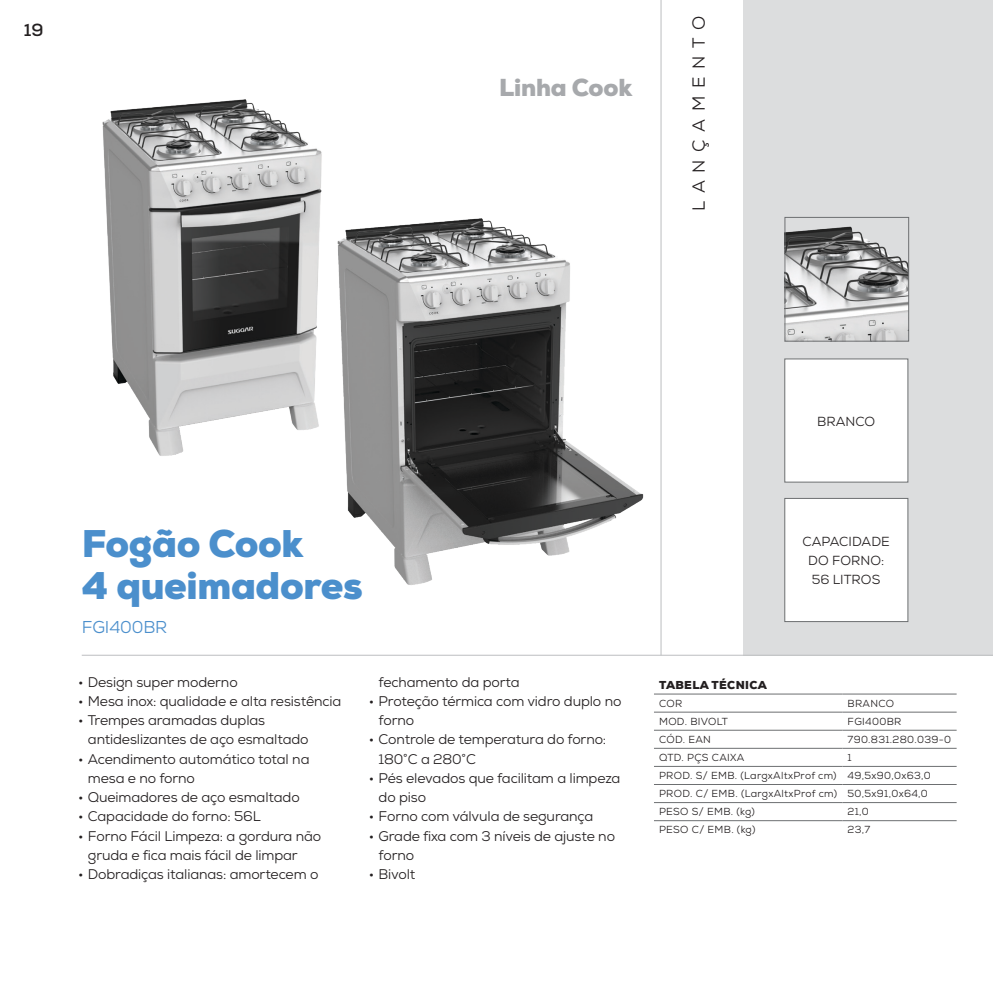
<style>
.page{position:relative;width:993px;height:992px;background:#fff}
.page>*{position:absolute;margin:0;border:0;box-sizing:border-box;transform-origin:0 0}
.P-titulo{font:900 38.5px "Nexa";letter-spacing:-.01em;color:#4b8fcc}
.P-titulo-2{font:900 24.5px "Nexa";letter-spacing:-.01em;color:#a7a9ac}
.P-lancamento{font:17.5px "Nexa";letter-spacing:.44em;color:#231f20}
.t1{font:700 17.5px "Nexa";color:#231f20}
.P-sku{font:17.15px "Nexa";letter-spacing:-.01em;color:#4b8fcc}
.t2{font:14px/19.2px "Nexa";letter-spacing:-.01em;color:#231f20}
.P-destaque-txt-p{font:13.12px "Nexa";letter-spacing:.005em;color:#231f20}
.P-tabela{font:900 11.55px "Nexa";letter-spacing:.03em;color:#231f20}
.P-tabela-2{font:10.15px "Nexa";letter-spacing:.03em;color:#231f20}
</style>
<div class="page">
<img style="left:337px;top:218px;width:307px;height:367px">
<img style="left:102px;top:99px;width:220px;height:357px">
<hr style="left:660px;top:0;width:1px;height:655px;background:#bcbec0">
<div style="left:743px;top:0;width:250px;height:655px;background:#dcddde"></div>
<hr style="left:82px;top:655px;width:911px;height:1px;background:#bcbec0">
<div style="left:784px;top:358px;width:124px;height:124px;background:#fff;border:1px solid #6d6f71"></div>
<div style="left:784px;top:498px;width:124px;height:124px;background:#fff;border:1px solid #6d6f71"></div>
<hr style="left:654px;top:693px;width:188px;height:1px;background:#6d6f71">
<hr style="left:842px;top:693px;width:114px;height:1px;background:#6d6f71">
<hr style="left:654px;top:712px;width:188px;height:1px;background:#6d6f71">
<hr style="left:842px;top:712px;width:114px;height:1px;background:#6d6f71">
<hr style="left:654px;top:730px;width:188px;height:1px;background:#6d6f71">
<hr style="left:842px;top:730px;width:114px;height:1px;background:#6d6f71">
<hr style="left:654px;top:748px;width:188px;height:1px;background:#6d6f71">
<hr style="left:842px;top:748px;width:114px;height:1px;background:#6d6f71">
<hr style="left:654px;top:766px;width:188px;height:1px;background:#6d6f71">
<hr style="left:842px;top:766px;width:114px;height:1px;background:#6d6f71">
<hr style="left:654px;top:784px;width:188px;height:1px;background:#6d6f71">
<hr style="left:842px;top:784px;width:114px;height:1px;background:#6d6f71">
<hr style="left:654px;top:802px;width:188px;height:1px;background:#6d6f71">
<hr style="left:842px;top:802px;width:114px;height:1px;background:#6d6f71">
<hr style="left:654px;top:820px;width:188px;height:1px;background:#6d6f71">
<hr style="left:842px;top:820px;width:114px;height:1px;background:#6d6f71">
<img style="left:786px;top:226px;width:121px;height:113px">
<div style="left:784px;top:217px;width:125px;height:124px;border:1px solid #6d6f71"></div>
<p class="t1" style="left:24px;top:18px;width:21px">19</p>
<p class="P-titulo-2" style="left:499px;top:71px;width:135px">Linha Cook</p>
<p class="P-lancamento" style="left:687px;top:211px;width:196px;rotate:-90deg">LANÇAMENTO</p>
<p class="P-destaque-txt-p" style="left:817px;top:413px;width:60px">BRANCO</p>
<p class="P-titulo" style="left:82px;top:519px;width:223px">Fogão Cook</p>
<p class="P-titulo" style="left:82px;top:561px;width:282px">4 queimadores</p>
<p class="P-sku" style="left:82px;top:616px;width:87px">FGI400BR</p>
<p class="t2" style="left:78px;top:672px;width:161px">• Design super moderno</p>
<p class="t2" style="left:78px;top:691px;width:265px">• Mesa inox: qualidade e alta resistência</p>
<p class="t2" style="left:88px;top:710px;width:222px;text-indent:-10px">• Trempes aramadas duplas antideslizantes de aço esmaltado</p>
<p class="t2" style="left:88px;top:749px;width:223px;text-indent:-10px">• Acendimento automático total na mesa e no forno</p>
<p class="t2" style="left:78px;top:787px;width:223px">• Queimadores de aço esmaltado</p>
<p class="t2" style="left:78px;top:807px;width:184px">• Capacidade do forno: 56L</p>
<p class="t2" style="left:88px;top:826px;width:235px;text-indent:-10px">• Forno Fácil Limpeza: a gordura não gruda e fica mais fácil de limpar</p>
<p class="t2" style="left:78px;top:864px;width:242px">• Dobradiças italianas: amortecem o</p>
<p class="t2" style="left:379px;top:672px;width:142px">fechamento da porta</p>
<p class="t2" style="left:379px;top:691px;width:244px;text-indent:-10px">• Proteção térmica com vidro duplo no forno</p>
<p class="t2" style="left:379px;top:730px;width:229px;text-indent:-10px">• Controle de temperatura do forno:<br>180°C a 280°C</p>
<p class="t2" style="left:379px;top:768px;width:243px;text-indent:-10px">• Pés elevados que facilitam a limpeza do piso</p>
<p class="t2" style="left:369px;top:807px;width:226px">• Forno com válvula de segurança</p>
<p class="t2" style="left:379px;top:826px;width:238px;text-indent:-10px">• Grade fixa com 3 níveis de ajuste no forno</p>
<p class="t2" style="left:369px;top:864px;width:48px">• Bivolt</p>
<p class="P-destaque-txt-p" style="left:802px;top:533px;width:89px">CAPACIDADE</p>
<p class="P-destaque-txt-p" style="left:808px;top:552px;width:77px">DO FORNO:</p>
<p class="P-destaque-txt-p" style="left:812px;top:571px;width:70px">56 LITROS</p>
<p class="P-tabela" style="left:659px;top:677px;width:109px">TABELA TÉCNICA</p>
<p class="P-tabela-2" style="left:659px;top:697px;width:25px">COR</p>
<p class="P-tabela-2" style="left:847px;top:697px;width:48px">BRANCO</p>
<p class="P-tabela-2" style="left:659px;top:715px;width:70px">MOD. BIVOLT</p>
<p class="P-tabela-2" style="left:847px;top:715px;width:55px">FGI400BR</p>
<p class="P-tabela-2" style="left:659px;top:733px;width:53px">CÓD. EAN</p>
<p class="P-tabela-2" style="left:847px;top:733px;width:105px">790.831.280.039-0</p>
<p class="P-tabela-2" style="left:659px;top:751px;width:87px">QTD. PÇS CAIXA</p>
<p class="P-tabela-2" style="left:847px;top:751px;width:6px">1</p>
<p class="P-tabela-2" style="left:659px;top:769px;width:179px">PROD. S/ EMB. (LargxAltxProf cm)</p>
<p class="P-tabela-2" style="left:847px;top:769px;width:85px">49,5x90,0x63,0</p>
<p class="P-tabela-2" style="left:659px;top:787px;width:180px">PROD. C/ EMB. (LargxAltxProf cm)</p>
<p class="P-tabela-2" style="left:847px;top:787px;width:82px">50,5x91,0x64,0</p>
<p class="P-tabela-2" style="left:659px;top:805px;width:97px">PESO S/ EMB. (kg)</p>
<p class="P-tabela-2" style="left:847px;top:805px;width:23px">21,0</p>
<p class="P-tabela-2" style="left:659px;top:823px;width:98px">PESO C/ EMB. (kg)</p>
<p class="P-tabela-2" style="left:847px;top:823px;width:24px">23,7</p>
</div>
